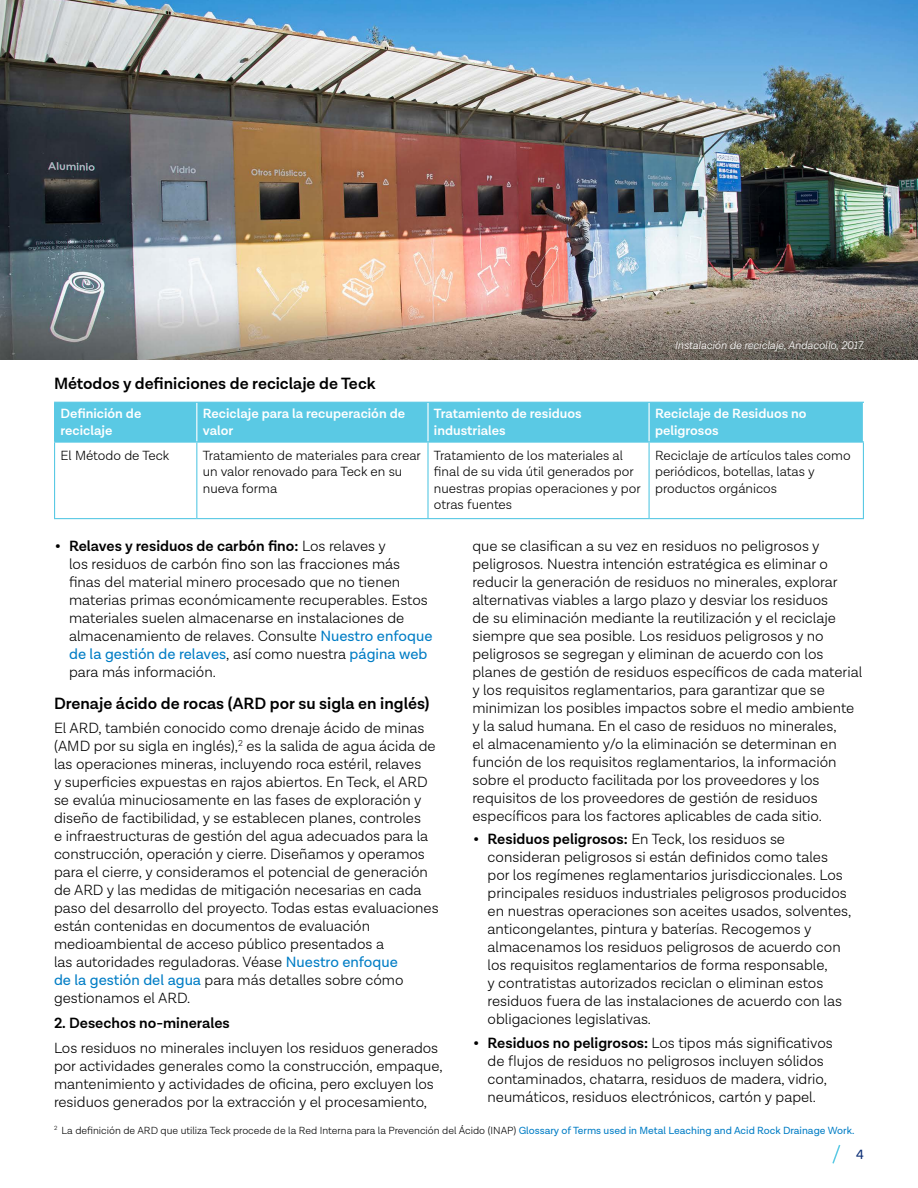
<style>
.page{position:relative;width:918px;height:1188px;background:#fff}
.page>*{position:absolute;margin:0;border:0;box-sizing:border-box;transform-origin:0 0}
.t1{font:600 16.5px "Lota Grotesque";color:#000}
.t2{font:300 15px/18px "Lota Grotesque";color:#000}
.t3{font:600 15px "Lota Grotesque";color:#000}
.t4{font:300 13.5px/16.2px "Lota Grotesque";color:#000}
.t5{font:600 13.5px/16.2px "Lota Grotesque";color:#fff}
.t6{font:13.5px "Lota Grotesque";color:#0d2f76}
.t7{font:italic 300 11.25px "Lota Grotesque";color:#fff}
.t8{font:300 10.5px "Lota Grotesque";color:#000}
.s1{font-size:22.5px}
.s2{font-weight:600}
.s3{font-weight:400;color:#007dc5}
</style>
<div class="page">
<svg style="left:832px;top:1145px;width:9px;height:19px"></svg>
<div style="left:55px;top:403px;width:808px;height:39px;background:#5ac9e4"></div>
<hr style="left:54px;top:403px;width:1px;height:39px;background:#5ac9e4">
<hr style="left:196px;top:403px;width:1px;height:39px;background:#fff">
<hr style="left:427px;top:403px;width:2px;height:39px;background:#fff">
<hr style="left:649px;top:403px;width:1px;height:39px;background:#fff">
<hr style="left:54px;top:443px;width:1px;height:75px;background:#5ac9e4">
<hr style="left:196px;top:443px;width:1px;height:75px;background:#5ac9e4">
<hr style="left:427px;top:443px;width:2px;height:75px;background:#5ac9e4">
<hr style="left:649px;top:443px;width:1px;height:75px;background:#5ac9e4">
<hr style="left:863px;top:443px;width:1px;height:75px;background:#5ac9e4">
<hr style="left:54px;top:402px;width:143px;height:1px;background:#5ac9e4">
<hr style="left:197px;top:402px;width:231px;height:1px;background:#5ac9e4">
<hr style="left:428px;top:402px;width:221px;height:1px;background:#5ac9e4">
<hr style="left:649px;top:402px;width:215px;height:1px;background:#5ac9e4">
<hr style="left:54px;top:442px;width:143px;height:1px;background:#5ac9e4">
<hr style="left:197px;top:442px;width:231px;height:1px;background:#5ac9e4">
<hr style="left:428px;top:442px;width:221px;height:1px;background:#5ac9e4">
<hr style="left:649px;top:442px;width:215px;height:1px;background:#5ac9e4">
<hr style="left:54px;top:518px;width:143px;height:1px;background:#5ac9e4">
<hr style="left:197px;top:518px;width:231px;height:1px;background:#5ac9e4">
<hr style="left:428px;top:518px;width:221px;height:1px;background:#5ac9e4">
<hr style="left:649px;top:518px;width:215px;height:1px;background:#5ac9e4">
<img style="left:0;top:0;width:918px;height:360px">
<p class="t7" style="left:675px;top:339px;width:191px">Instalación de reciclaje, Andacollo, 2017.</p>
<p class="t1" style="left:54px;top:374px;width:323px">Métodos y definiciones de reciclaje de Teck</p>
<p class="t5" style="left:61px;top:406px;width:82px">Definición de reciclaje</p>
<p class="t5" style="left:203px;top:406px;width:204px">Reciclaje para la recuperación de valor</p>
<p class="t5" style="left:434px;top:406px;width:149px">Tratamiento de residuos industriales</p>
<p class="t5" style="left:655px;top:406px;width:153px">Reciclaje de Residuos no peligrosos</p>
<p class="t4" style="left:61px;top:448px;width:110px">El Método de Teck</p>
<p class="t4" style="left:203px;top:448px;width:220px">Tratamiento de materiales para crear un valor renovado para Teck en su nueva forma</p>
<p class="t4" style="left:434px;top:448px;width:208px">Tratamiento de los materiales al final de su vida útil generados por nuestras propias operaciones y por otras fuentes</p>
<p class="t4" style="left:655px;top:448px;width:197px">Reciclaje de artículos tales como periódicos, botellas, latas y productos orgánicos</p>
<p class="t2" style="left:69px;top:537px;width:365px;text-indent:-15px"><span class="s1">•</span> <span class="s2">Relaves y residuos de carbón fino:</span> Los relaves y<br>los residuos de carbón fino son las fracciones más finas del material minero procesado que no tienen materias primas económicamente recuperables. Estos materiales suelen almacenarse en instalaciones de almacenamiento de relaves. Consulte <span class="s3">Nuestro enfoque de la gestión de relaves</span>, así como nuestra <span class="s3">página web </span>para más información.</p>
<p class="t1" style="left:54px;top:694px;width:377px">Drenaje ácido de rocas (ARD por su sigla en inglés)</p>
<p class="t2" style="left:54px;top:720px;width:386px">El ARD, también conocido como drenaje ácido de minas (AMD por su sigla en inglés),<sup>2</sup> es la salida de agua ácida de las operaciones mineras, incluyendo roca estéril, relaves<br>y superficies expuestas en rajos abiertos. En Teck, el ARD se evalúa minuciosamente en las fases de exploración y diseño de factibilidad, y se establecen planes, controles<br>e infraestructuras de gestión del agua adecuados para la construcción, operación y cierre. Diseñamos y operamos para el cierre, y consideramos el potencial de generación de ARD y las medidas de mitigación necesarias en cada paso del desarrollo del proyecto. Todas estas evaluaciones están contenidas en documentos de evaluación medioambiental de acceso público presentados a<br>las autoridades reguladoras. Véase <span class="s3">Nuestro enfoque<br>de la gestión del agua</span> para más detalles sobre cómo gestionamos el ARD.</p>
<p class="t3" style="left:54px;top:1015px;width:177px">2. Desechos no-minerales</p>
<p class="t2" style="left:54px;top:1039px;width:390px">Los residuos no minerales incluyen los residuos generados por actividades generales como la construcción, empaque, mantenimiento y actividades de oficina, pero excluyen los residuos generados por la extracción y el procesamiento,</p>
<p class="t2" style="left:473px;top:537px;width:391px">que se clasifican a su vez en residuos no peligrosos y peligrosos. Nuestra intención estratégica es eliminar o reducir la generación de residuos no minerales, explorar alternativas viables a largo plazo y desviar los residuos<br>de su eliminación mediante la reutilización y el reciclaje siempre que sea posible. Los residuos peligrosos y no peligrosos se segregan y eliminan de acuerdo con los planes de gestión de residuos específicos de cada material y los requisitos reglamentarios, para garantizar que se minimizan los posibles impactos sobre el medio ambiente y la salud humana. En el caso de residuos no minerales,<br>el almacenamiento y/o la eliminación se determinan en función de los requisitos reglamentarios, la información sobre el producto facilitada por los proveedores y los requisitos de los proveedores de gestión de residuos específicos para los factores aplicables de cada sitio.</p>
<p class="t2" style="left:488px;top:831px;width:365px;text-indent:-15px"><span class="s1">•</span> <span class="s2">Residuos peligrosos:</span> En Teck, los residuos se consideran peligrosos si están definidos como tales por los regímenes reglamentarios jurisdiccionales. Los principales residuos industriales peligrosos producidos en nuestras operaciones son aceites usados, solventes, anticongelantes, pintura y baterías. Recogemos y almacenamos los residuos peligrosos de acuerdo con los requisitos reglamentarios de forma responsable,<br>y contratistas autorizados reciclan o eliminan estos residuos fuera de las instalaciones de acuerdo con las obligaciones legislativas.</p>
<p class="t2" style="left:488px;top:1034px;width:347px;text-indent:-15px"><span class="s1">•</span> <span class="s2">Residuos no peligrosos:</span> Los tipos más significativos de flujos de residuos no peligrosos incluyen sólidos contaminados, chatarra, residuos de madera, vidrio, neumáticos, residuos electrónicos, cartón y papel.</p>
<p class="t8" style="left:54px;top:1124px;width:802px"><sup>2</sup> La definición de ARD que utiliza Teck procede de la Red Interna para la Prevención del Ácido (INAP) <span class="s3">Glossary of Terms used in Metal Leaching and Acid Rock Drainage Work.</span></p>
<p class="t6" style="left:856px;top:1147px;width:9px">4</p>
</div>
